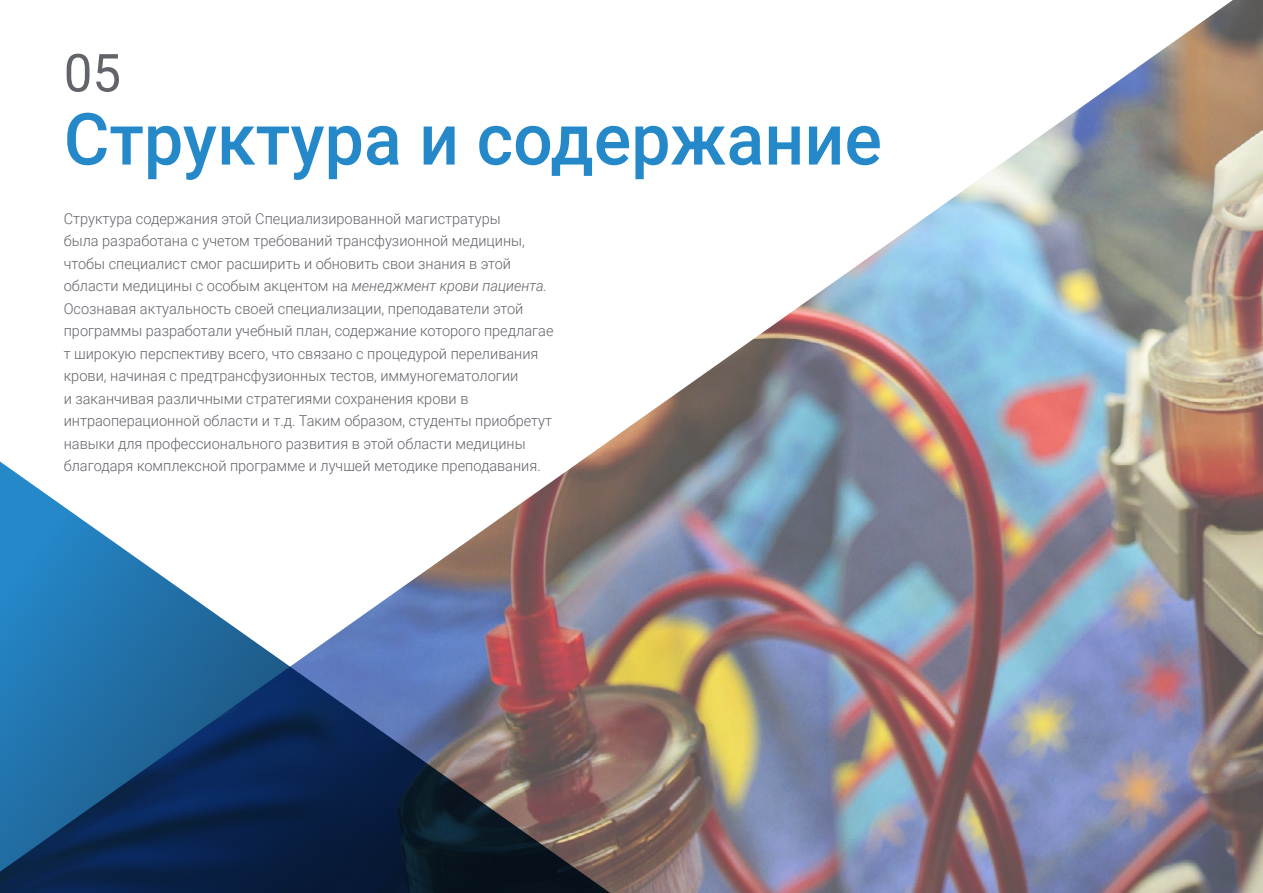
<style>
.page{position:relative;width:1263px;height:893px;background:#fff}
.page>*{position:absolute;margin:0;border:0;box-sizing:border-box;transform-origin:0 0}
.t1{font:500 72px "Roboto";color:#2488c9}
.t2{font:52.5px "Roboto";color:#61646a}
.t3{font:300 15px/22.5px "Roboto";color:#61646a}
.s1{font-style:italic}
</style>
<div class="page">
<img style="left:602px;top:0;width:661px;height:893px">
<svg style="left:0;top:446px;width:640px;height:447px"></svg>
<h2 class="t2" style="left:64px;top:36px;width:59px">05</h2>
<h1 class="t1" style="left:64px;top:89px;width:820px">Структура и содержание</h1>
<p class="t3" style="left:64px;top:207px;width:491px">Структура содержания этой Специализированной магистратуры<br>была разработана с учетом требований трансфузионной медицины, чтобы специалист смог расширить и обновить свои знания в этой области медицины с особым акцентом на <span class="s1">менеджмент крови пациента.<br></span>Осознавая актуальность своей специализации, преподаватели этой программы разработали учебный план, содержание которого предлагае т широкую перспективу всего, что связано с процедурой переливания крови, начиная с предтрансфузионных тестов, иммуногематологии<br>и заканчивая различными стратегиями сохранения крови в интраоперационной области и т.д. Таким образом, студенты приобретут навыки для профессионального развития в этой области медицины благодаря комплексной программе и лучшей методике преподавания.</p>
</div>
